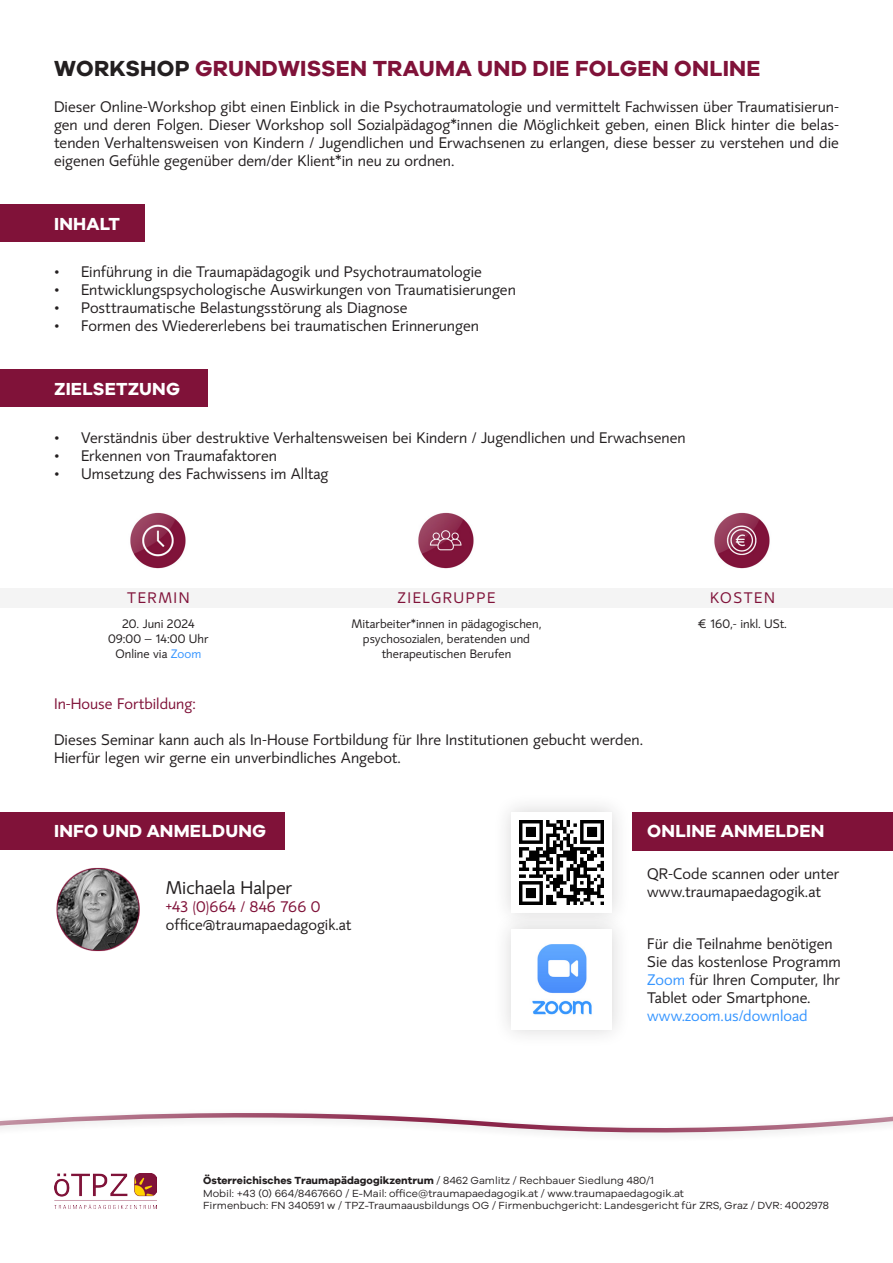
<style>
.page{position:relative;width:893px;height:1263px;background:#fff}
.page>*{position:absolute;margin:0;border:0;box-sizing:border-box;transform-origin:0 0}
.t1{font:700 22.5px "Galyon";letter-spacing:.01em;color:#801239}
.t2{font:700 18px "Galyon";letter-spacing:.01em;color:#fff}
.t3{font:18px "mirror 82";color:#231f20}
.t4{font:15px/18px "mirror 82";color:#231f20;text-align:justify}
.t5{font:15px "mirror 82";letter-spacing:.09em;color:#801239}
.t6{font:15px "mirror 82";color:#801239}
.t7{font:15px "mirror 82";color:#3796ff}
.t8{font:12px/15px "mirror 82";color:#231f20;text-align:center}
.t9{font:10.65px/12.8px "Galyon";color:#231f20}
.s1{color:#231f20}
.s2{color:#3796ff}
.s3{color:#801239}
.s4{font-weight:700}
</style>
<div class="page">
<svg style="left:0;top:1113px;width:893px;height:61px"></svg>
<img style="left:54px;top:1174px;width:103px;height:35px">
<div style="left:0;top:588px;width:893px;height:19px;background:#f4f4f4"></div>
<div style="left:0;top:204px;width:145px;height:38px;background:#801239"></div>
<div style="left:0;top:369px;width:208px;height:38px;background:#801239"></div>
<div style="left:0;top:812px;width:285px;height:37px;background:#801239"></div>
<div style="left:633px;top:812px;width:260px;height:38px;background:#801239"></div>
<img style="left:56px;top:867px;width:84px;height:85px">
<img style="left:130px;top:512px;width:56px;height:57px">
<img style="left:418px;top:512px;width:56px;height:57px">
<img style="left:714px;top:512px;width:56px;height:57px">
<div style="left:493px;top:793px;width:138px;height:138px;background:#231f20;opacity:.18"></div>
<div style="left:511px;top:812px;width:101px;height:101px;background:#fff"></div>
<div style="left:493px;top:910px;width:138px;height:138px;background:#f8f8f8"></div>
<div style="left:511px;top:929px;width:101px;height:101px;background:#fff"></div>
<img style="left:520px;top:820px;width:84px;height:84px">
<img style="left:532px;top:944px;width:60px;height:71px">
<p class="t1" style="left:54px;top:54px;width:708px"><span class="s1">WORKSHOP</span> GRUNDWISSEN TRAUMA UND DIE FOLGEN ONLINE</p>
<p class="t4" style="left:54px;top:98px;width:786px">Dieser Online-Workshop gibt einen Einblick in die Psychotraumatologie und vermittelt Fachwissen über Traumatisierun&shy;gen und deren Folgen. Dieser Workshop soll Sozialpädagog*innen die Möglichkeit geben, einen Blick hinter die belas&shy;tenden Verhaltensweisen von Kindern / Jugendlichen und Erwachsenen zu erlangen, diese besser zu verstehen und die eigenen Gefühle gegenüber dem/der Klient*in neu zu ordnen.</p>
<p class="t2" style="left:54px;top:213px;width:68px">INHALT</p>
<p class="t4" style="left:54px;top:263px;width:429px">• Einführung in die Traumapädagogik und Psychotraumatologie</p>
<p class="t4" style="left:54px;top:281px;width:463px">• Entwicklungspsychologische Auswirkungen von Traumatisierungen</p>
<p class="t4" style="left:54px;top:299px;width:355px">• Posttraumatische Belastungsstörung als Diagnose</p>
<p class="t4" style="left:54px;top:317px;width:426px">• Formen des Wiedererlebens bei traumatischen Erinnerungen</p>
<p class="t2" style="left:54px;top:378px;width:128px">ZIELSETZUNG</p>
<p class="t4" style="left:54px;top:428px;width:633px">• Verständnis über destruktive Verhaltensweisen bei Kindern / Jugendlichen und Erwachsenen</p>
<p class="t4" style="left:54px;top:446px;width:224px">• Erkennen von Traumafaktoren</p>
<p class="t4" style="left:54px;top:464px;width:276px">• Umsetzung des Fachwissens im Alltag</p>
<p class="t5" style="left:127px;top:588px;width:64px">TERMIN</p>
<p class="t5" style="left:398px;top:588px;width:99px">ZIELGRUPPE</p>
<p class="t5" style="left:710px;top:588px;width:66px">KOSTEN</p>
<p class="t8" style="left:122px;top:617px;width:74px">20. Juni 2024</p>
<p class="t8" style="left:698px;top:617px;width:90px">€ 160,- inkl. USt.</p>
<p class="t8" style="left:108px;top:632px;width:102px">09:00 – 14:00 Uhr</p>
<p class="t8" style="left:116px;top:647px;width:87px">Online via <span class="s2">Zoom</span></p>
<p class="t8" style="left:352px;top:617px;width:191px">Mitarbeiter*innen in pädagogischen, psychosozialen, beratenden und</p>
<p class="t8" style="left:382px;top:647px;width:131px">therapeutischen Berufen</p>
<p class="t6" style="left:54px;top:694px;width:143px">In-House Fortbildung:</p>
<p class="t4" style="left:54px;top:731px;width:591px">Dieses Seminar kann auch als In-House Fortbildung für Ihre Institutionen gebucht werden.</p>
<p class="t4" style="left:54px;top:749px;width:348px">Hierfür legen wir gerne ein unverbindliches Angebot.</p>
<p class="t2" style="left:54px;top:820px;width:214px">INFO UND ANMELDUNG</p>
<p class="t2" style="left:647px;top:820px;width:179px">ONLINE ANMELDEN</p>
<p class="t3" style="left:166px;top:876px;width:128px">Michaela Halper</p>
<p class="t4" style="left:166px;top:897px;width:187px"><span class="s3">+43 (0)664 / 846 766 0 </span>office@traumapaedagogik.at</p>
<p class="t4" style="left:647px;top:864px;width:194px">QR-Code scannen oder unter</p>
<p class="t4" style="left:647px;top:882px;width:175px">www.traumapaedagogik.at</p>
<p class="t4" style="left:647px;top:934px;width:187px">Für die Teilnahme benötigen</p>
<p class="t4" style="left:647px;top:952px;width:195px">Sie das kostenlose Programm</p>
<p class="t4" style="left:647px;top:970px;width:195px"><span class="s2">Zoom</span> für Ihren Computer, Ihr</p>
<p class="t4" style="left:647px;top:988px;width:165px">Tablet oder Smartphone.</p>
<p class="t7" style="left:647px;top:1006px;width:162px">www.zoom.us/download</p>
<p class="t9" style="left:203px;top:1173px;width:627px"><span class="s4">Österreichisches Traumapädagogikzentrum</span> / 8462 Gamlitz / Rechbauer Siedlung 480/1<br>Mobil: +43 (0) 664/8467660 / E-Mail: office@traumapaedagogik.at / www.traumapaedagogik.at<br>Firmenbuch: FN 340591 w / TPZ-Traumaausbildungs OG / Firmenbuchgericht: Landesgericht für ZRS, Graz / DVR: 4002978</p>
</div>
